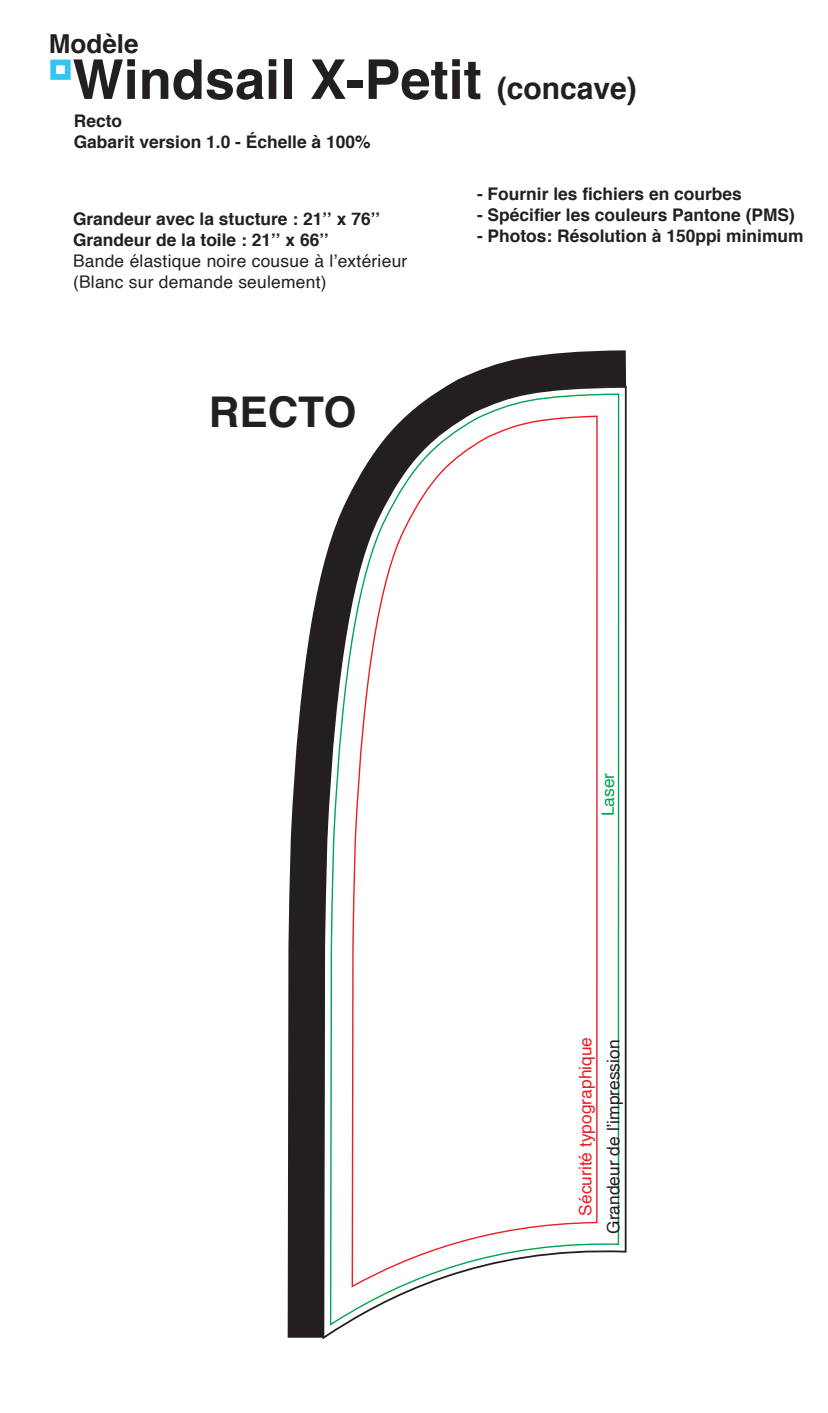
<style>
.page{position:relative;width:828px;height:1413px;background:#fff}
.page>*{position:absolute;margin:0;border:0;box-sizing:border-box;transform-origin:0 0}
.t1{font:700 54.82px "Helvetica";color:#231f20}
.t2{font:700 42.34px "Helvetica";color:#231f20}
.t3{font:700 26.08px "Helvetica";color:#231f20}
.t4{font:700 17.38px/20.9px "Helvetica";color:#231f20}
.t5{font:17.38px/20.9px "Helvetica";letter-spacing:.015em;color:#231f20}
.t6{font:17.38px "Helvetica";color:#ee1d23}
.t7{font:17.38px "Helvetica";color:#00a54f}
.s1{font-size:30.38px}
</style>
<div class="page">
<svg style="left:288px;top:350px;width:338px;height:987px;fill:#231f20"></svg>
<svg style="left:321px;top:385px;width:306px;height:955px"></svg>
<svg style="left:329px;top:392px;width:291px;height:934px"></svg>
<div style="left:50px;top:60px;width:21px;height:20px;border:6px solid #33c5f3"></div>
<h3 class="t3" style="left:49px;top:23px;width:91px">Modèle</h3>
<h1 class="t1" style="left:73px;top:35px;width:566px">Windsail X-Petit <span class="s1">(concave)</span></h1>
<p class="t4" style="left:74px;top:111px;width:298px">Recto<br>Gabarit version 1.0 - Échelle à 100%</p>
<p class="t4" style="left:73px;top:209px;width:309px">Grandeur avec la stucture : 21’’ x 76’’<br>Grandeur de la toile : 21’’ x 66’’</p>
<p class="t5" style="left:73px;top:251px;width:336px">Bande élastique noire cousue à l’extérieur (Blanc sur demande seulement)</p>
<h2 class="t2" style="left:209px;top:378px;width:149px">RECTO</h2>
<p class="t4" style="left:477px;top:184px;width:266px">- Fournir les fichiers en courbes</p>
<p class="t4" style="left:477px;top:205px;width:319px">- Spécifier les couleurs Pantone (PMS)</p>
<p class="t4" style="left:477px;top:226px;width:328px">- Photos: Résolution à 150ppi minimum</p>
<p class="t7" style="left:595px;top:816px;width:45px;rotate:-90deg">Laser</p>
<p class="t6" style="left:572px;top:1215px;width:180px;rotate:-90deg">Sécurité typographique</p>
<p class="t5" style="left:604px;top:1233px;width:196px;rotate:-90deg">Grandeur de l’impression</p>
</div>
